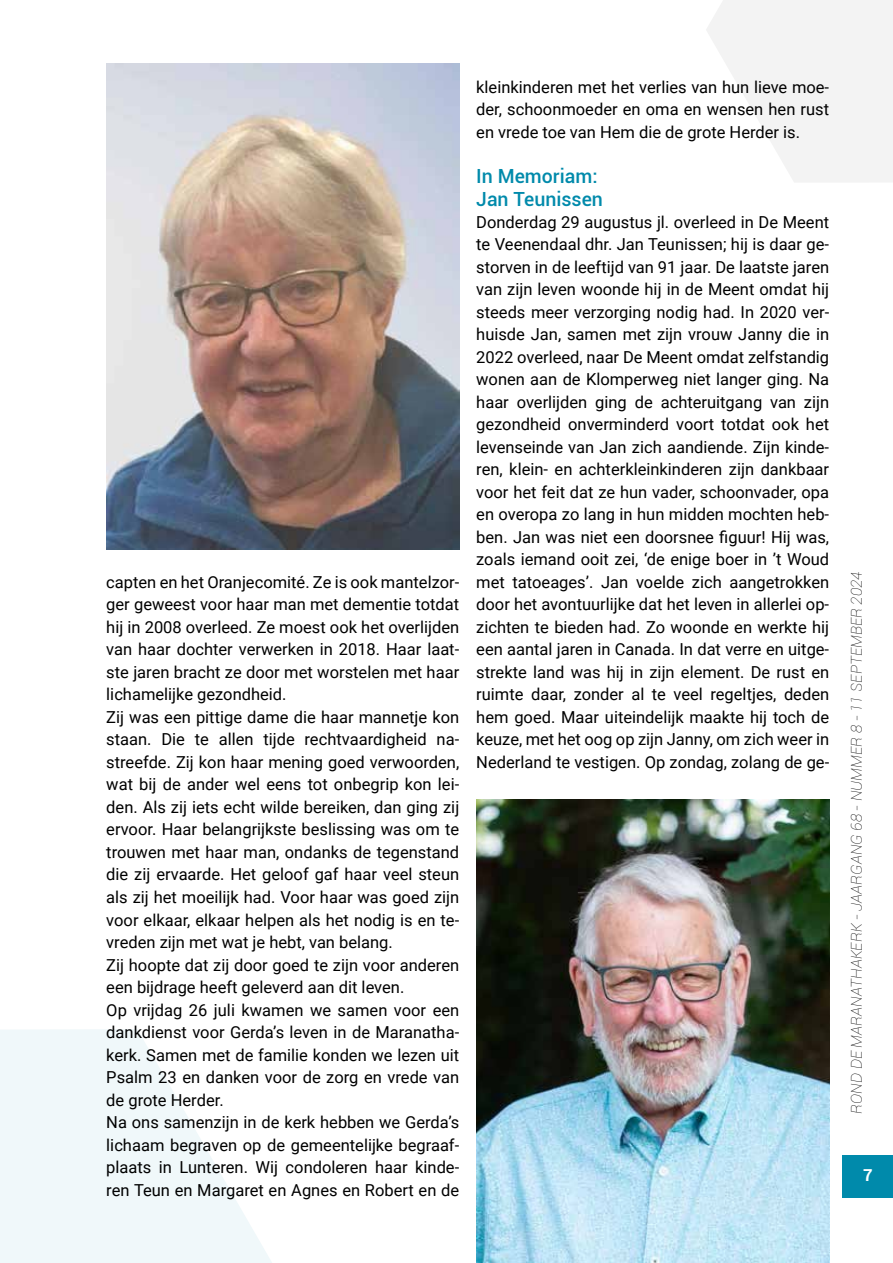
<style>
.page{position:relative;width:893px;height:1263px;background:#fff}
.page>*{position:absolute;margin:0;border:0;box-sizing:border-box;transform-origin:0 0}
.t1{font:500 19.5px/23.4px "Roboto";color:#008aab}
.t2{font:16.5px/22.5px "Roboto";color:#000;text-align:justify}
.t3{font:700 16.5px "Roboto";color:#fff}
.t4{font:italic 100 15px "Roboto";color:#000}
</style>
<div class="page">
<svg style="left:706px;top:0;width:187px;height:182px"></svg>
<svg style="left:0;top:1029px;width:272px;height:234px;fill:#f0f8fa"></svg>
<img style="left:106px;top:64px;width:353px;height:485px">
<img style="left:476px;top:799px;width:353px;height:464px">
<div style="left:842px;top:1156px;width:51px;height:42px;background:#008aab"></div>
<p class="t2" style="left:476px;top:75px;width:354px">kleinkinderen met het verlies van hun lieve moe&shy;der, schoonmoeder en oma en wensen hen rust en vrede toe van Hem die de grote Herder is.</p>
<p class="t1" style="left:476px;top:163px;width:128px">In Memoriam:<br>Jan Teunissen</p>
<p class="t2" style="left:476px;top:210px;width:354px">Donderdag 29 augustus jl. overleed in De Meent te Veenendaal dhr. Jan Teunissen; hij is daar ge&shy;storven in de leeftijd van 91 jaar. De laatste jaren van zijn leven woonde hij in de Meent omdat hij steeds meer verzorging nodig had. In 2020 ver&shy;huisde Jan, samen met zijn vrouw Janny die in 2022 overleed, naar De Meent omdat zelfstandig wonen aan de Klomperweg niet langer ging. Na haar overlijden ging de achteruitgang van zijn gezondheid onverminderd voort totdat ook het levenseinde van Jan zich aandiende. Zijn kinde&shy;ren, klein- en achterkleinkinderen zijn dankbaar voor het feit dat ze hun vader, schoonvader, opa en overopa zo lang in hun midden mochten heb&shy;ben. Jan was niet een doorsnee figuur! Hij was, zoals iemand ooit zei, ‘de enige boer in ’t Woud met tatoeages’. Jan voelde zich aangetrokken door het avontuurlijke dat het leven in allerlei op&shy;zichten te bieden had. Zo woonde en werkte hij een aantal jaren in Canada. In dat verre en uitge&shy;strekte land was hij in zijn element. De rust en ruimte daar, zonder al te veel regeltjes, deden hem goed. Maar uiteindelijk maakte hij toch de keuze, met het oog op zijn Janny, om zich weer in Nederland te vestigen. Op zondag, zolang de ge-</p>
<p class="t2" style="left:106px;top:570px;width:354px;text-align:left">capten en het Oranjecomité. Ze is ook mantelzor&shy;ger geweest voor haar man met dementie totdat hij in 2008 overleed. Ze moest ook het overlijden van haar dochter verwerken in 2018. Haar laat&shy;ste jaren bracht ze door met worstelen met haar lichamelijke gezondheid.<br>Zij was een pittige dame die haar mannetje kon staan. Die te allen tijde rechtvaardigheid na&shy;streefde. Zij kon haar mening goed verwoorden, wat bij de ander wel eens tot onbegrip kon lei&shy;den. Als zij iets echt wilde bereiken, dan ging zij ervoor. Haar belangrijkste beslissing was om te trouwen met haar man, ondanks de tegenstand die zij ervaarde. Het geloof gaf haar veel steun als zij het moeilijk had. Voor haar was goed zijn voor elkaar, elkaar helpen als het nodig is en te&shy;vreden zijn met wat je hebt, van belang.<br>Zij hoopte dat zij door goed te zijn voor anderen een bijdrage heeft geleverd aan dit leven.<br>Op vrijdag 26 juli kwamen we samen voor een dankdienst voor Gerda’s leven in de Maranatha&shy;kerk. Samen met de familie konden we lezen uit Psalm 23 en danken voor de zorg en vrede van de grote Herder.<br>Na ons samenzijn in de kerk hebben we Gerda’s lichaam begraven op de gemeentelijke begraaf&shy;plaats in Lunteren. Wij condoleren haar kinde&shy;ren Teun en Margaret en Agnes en Robert en de</p>
<p class="t4" style="left:846px;top:1114px;width:543px;rotate:-90deg">ROND DE MARANATHAKERK - JAARGANG 68 - NUMMER 8 - 11 SEPTEMBER 2024</p>
<p class="t3" style="left:863px;top:1163px;width:11px">7</p>
</div>
